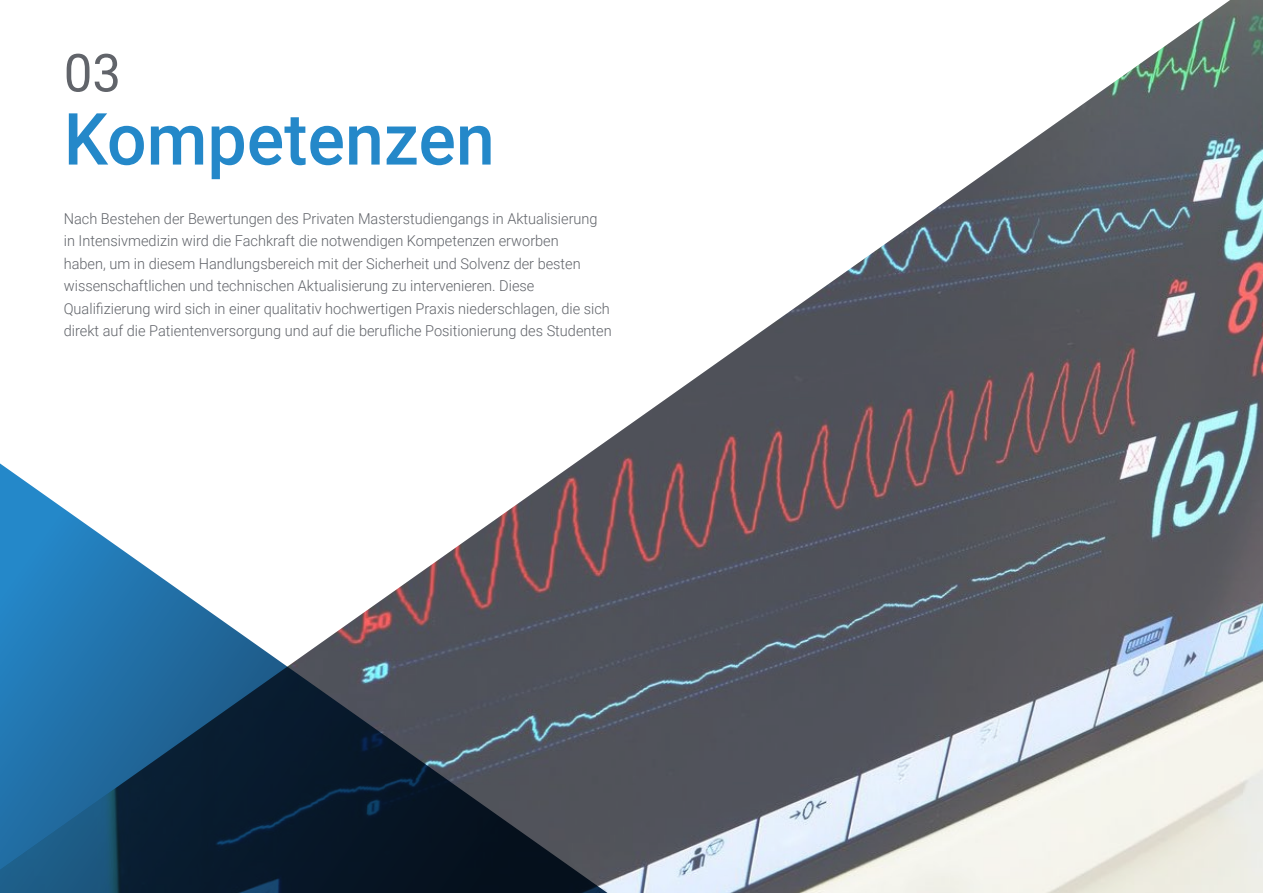
<style>
.page{position:relative;width:1263px;height:893px;background:#fff}
.page>*{position:absolute;margin:0;border:0;box-sizing:border-box;transform-origin:0 0}
.t1{font:500 72px "Roboto";color:#2488c9}
.t2{font:52.5px "Roboto";color:#61646a}
.t3{font:300 15px/22.5px "Roboto";color:#61646a}
</style>
<div class="page">
<img style="left:599px;top:0;width:664px;height:893px">
<svg style="left:0;top:446px;width:637px;height:447px"></svg>
<h2 class="t2" style="left:64px;top:36px;width:59px">03</h2>
<h1 class="t1" style="left:64px;top:89px;width:432px">Kompetenzen</h1>
<p class="t3" style="left:64px;top:207px;width:549px">Nach Bestehen der Bewertungen des Privaten Masterstudiengangs in Aktualisierung in Intensivmedizin wird die Fachkraft die notwendigen Kompetenzen erworben<br>haben, um in diesem Handlungsbereich mit der Sicherheit und Solvenz der besten wissenschaftlichen und technischen Aktualisierung zu intervenieren. Diese Qualifizierung wird sich in einer qualitativ hochwertigen Praxis niederschlagen, die sich direkt auf die Patientenversorgung und auf die berufliche Positionierung des Studenten</p>
</div>
